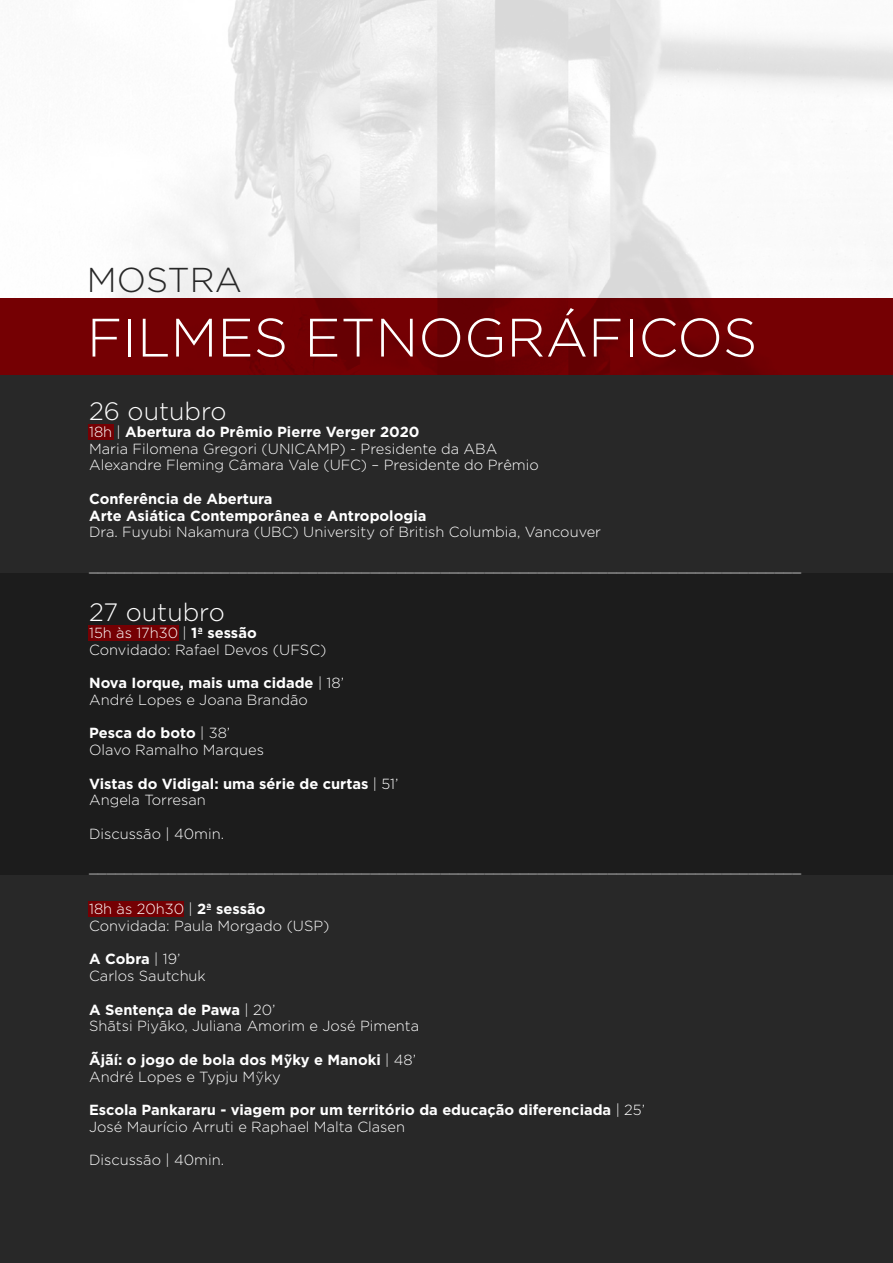
<style>
.page{position:relative;width:893px;height:1263px;background:#fff}
.page>*{position:absolute;margin:0;border:0;box-sizing:border-box;transform-origin:0 0}
.t1{font:300 54px "Gotham";color:#fff}
.t2{font:300 34.5px "Gotham";color:#282828}
.t3{font:300 25.05px "Gotham";color:#fff}
.t4{font:300 14.7px/16.8px "Gotham";color:#fff}
.t5{font:700 14.7px/16.8px "Gotham";color:#fff}
.s1{font-weight:700}
.s2{font-weight:300}
.s3{font-family:"Source Code Variable";font-weight:400}
</style>
<div class="page">
<img style="left:0;top:0;width:893px;height:299px">
<div style="left:0;top:874px;width:893px;height:389px;background:#282828"></div>
<div style="left:0;top:375px;width:893px;height:198px;background:#282828"></div>
<div style="left:0;top:573px;width:893px;height:301px;background:#1c1c1c"></div>
<div style="left:0;top:299px;width:893px;height:76px;background:linear-gradient(to right,#730003,#6e0003)"></div>
<div style="left:88px;top:424px;width:25px;height:16px;background:#750003"></div>
<div style="left:88px;top:625px;width:91px;height:16px;background:#750003"></div>
<div style="left:88px;top:901px;width:96px;height:16px;background:#750003"></div>
<h2 class="t2" style="left:87px;top:261px;width:157px">MOSTRA</h2>
<h1 class="t1" style="left:87px;top:308px;width:672px">FILMES ETNOGRÁFICOS</h1>
<h3 class="t3" style="left:89px;top:398px;width:139px">26 outubro</h3>
<p class="t4" style="left:89px;top:423px;width:451px">18h | <span class="s1">Abertura do Prêmio Pierre Verger 2020<br></span>Maria Filomena Gregori (UNICAMP) - Presidente da ABA<br>Alexandre Fleming Câmara Vale (UFC) – Presidente do Prêmio</p>
<p class="t5" style="left:89px;top:490px;width:339px">Conferência de Abertura<br>Arte Asiática Contemporânea e Antropologia</p>
<p class="t4" style="left:89px;top:524px;width:514px">Dra. Fuyubi Nakamura (UBC) University of British Columbia, Vancouver</p>
<p class="t4" style="left:89px;top:557px;width:713px">_________________________________________________________________________________</p>
<h3 class="t3" style="left:89px;top:599px;width:137px">27 outubro</h3>
<p class="t4" style="left:89px;top:624px;width:239px">15h às 17h30 | <span class="s1">1ª sessão<br></span>Convidado: Rafael Devos (UFSC)</p>
<p class="t4" style="left:89px;top:674px;width:256px"><span class="s1">Nova Iorque, mais uma cidade</span> | 18’<br>André Lopes e Joana Brandão</p>
<p class="t4" style="left:89px;top:724px;width:176px"><span class="s1">Pesca do boto</span> | 38’<br>Olavo Ramalho Marques</p>
<p class="t5" style="left:89px;top:774px;width:311px">Vistas do Vidigal: uma série de curtas <span class="s2">| 51’<br>Angela Torresan</span></p>
<p class="t4" style="left:89px;top:825px;width:136px">Discussão | 40min.</p>
<p class="t4" style="left:89px;top:858px;width:713px">_________________________________________________________________________________</p>
<p class="t4" style="left:89px;top:900px;width:242px">18h às 20h30 | <span class="s1">2ª sessão<br></span>Convidada: Paula Morgado (USP)</p>
<p class="t4" style="left:89px;top:950px;width:118px"><span class="s1">A Cobra</span> | 19’<br>Carlos Sautchuk</p>
<p class="t4" style="left:89px;top:1001px;width:332px"><span class="s1">A Sentença de Pawa</span> | 20’<br>Shãtsi Piyãko, Juliana Amorim e José Pimenta</p>
<p class="t5" style="left:89px;top:1051px;width:329px">Ãjãí: o jogo de bola dos M<span class="s3">ỹ</span>ky e Manoki <span class="s2">| 48’<br>André Lopes e Typju M</span><span class="s3">ỹ</span><span class="s2">ky</span></p>
<p class="t5" style="left:89px;top:1101px;width:558px">Escola Pankararu - viagem por um território da educação diferenciada <span class="s2">| 25’<br>José Maurício Arruti e Raphael Malta Clasen</span></p>
<p class="t4" style="left:89px;top:1151px;width:136px">Discussão | 40min.</p>
</div>
